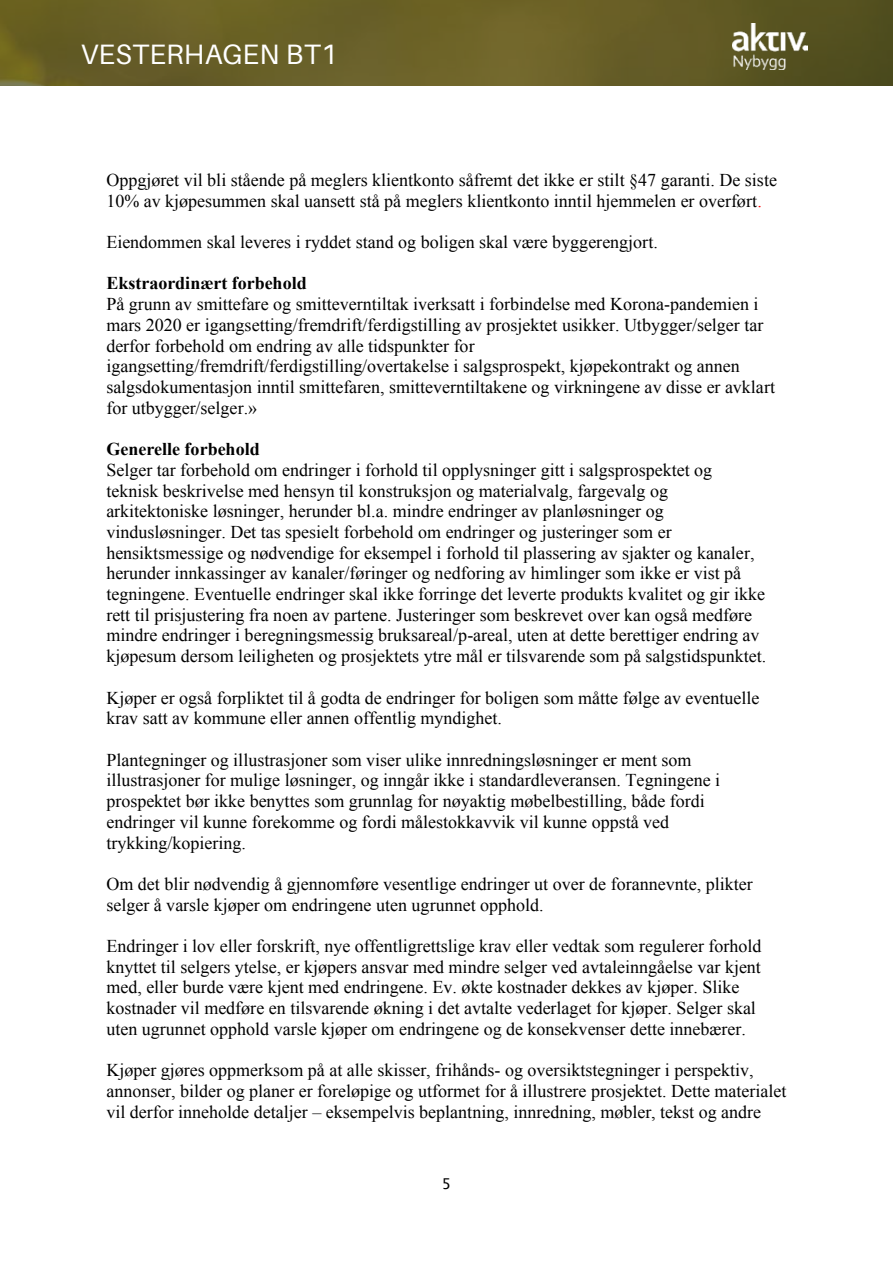
<style>
.page{position:relative;width:893px;height:1263px;background:#fff}
.page>*{position:absolute;margin:0;border:0;box-sizing:border-box;transform-origin:0 0}
.t1{font:28.05px "Aileron";letter-spacing:.01em;color:#fff}
.t2{font:18px/20.7px "Times New Roman";color:#000}
.t3{font:700 18px "Times New Roman";color:#000}
.t4{font:15px "Lucida Sans";color:#000}
.s1{color:#f00}
</style>
<div class="page">
<img style="left:0;top:0;width:893px;height:85px">
<img style="left:733px;top:24px;width:74px;height:46px">
<h1 class="t1" style="left:81px;top:39px;width:258px">VESTERHAGEN BT1</h1>
<p class="t2" style="left:106px;top:169px;width:672px">Oppgjøret vil bli stående på meglers klientkonto såfremt det ikke er stilt §47 garanti. De siste<br>10% av kjøpesummen skal uansett stå på meglers klientkonto inntil hjemmelen er overført<span class="s1">.</span></p>
<p class="t2" style="left:106px;top:231px;width:553px">Eiendommen skal leveres i ryddet stand og boligen skal være byggerengjort.</p>
<p class="t3" style="left:106px;top:271px;width:202px">Ekstraordinært forbehold</p>
<p class="t2" style="left:106px;top:293px;width:670px">På grunn av smittefare og smitteverntiltak iverksatt i forbindelse med Korona-pandemien i mars 2020 er igangsetting/fremdrift/ferdigstilling av prosjektet usikker. Utbygger/selger tar derfor forbehold om endring av alle tidspunkter for igangsetting/fremdrift/ferdigstilling/overtakelse i salgsprospekt, kjøpekontrakt og annen salgsdokumentasjon inntil smittefaren, smitteverntiltakene og virkningene av disse er avklart for utbygger/selger.»</p>
<p class="t3" style="left:106px;top:437px;width:155px">Generelle forbehold</p>
<p class="t2" style="left:106px;top:459px;width:661px">Selger tar forbehold om endringer i forhold til opplysninger gitt i salgsprospektet og teknisk beskrivelse med hensyn til konstruksjon og materialvalg, fargevalg og arkitektoniske løsninger, herunder bl.a. mindre endringer av planløsninger og vindusløsninger. Det tas spesielt forbehold om endringer og justeringer som er hensiktsmessige og nødvendige for eksempel i forhold til plassering av sjakter og kanaler, herunder innkassinger av kanaler/føringer og nedforing av himlinger som ikke er vist på tegningene. Eventuelle endringer skal ikke forringe det leverte produkts kvalitet og gir ikke rett til prisjustering fra noen av partene. Justeringer som beskrevet over kan også medføre mindre endringer i beregningsmessig bruksareal/p-areal, uten at dette berettiger endring av kjøpesum dersom leiligheten og prosjektets ytre mål er tilsvarende som på salgstidspunktet.</p>
<p class="t2" style="left:106px;top:687px;width:655px">Kjøper er også forpliktet til å godta de endringer for boligen som måtte følge av eventuelle krav satt av kommune eller annen offentlig myndighet.</p>
<p class="t2" style="left:106px;top:749px;width:615px">Plantegninger og illustrasjoner som viser ulike innredningsløsninger er ment som illustrasjoner for mulige løsninger, og inngår ikke i standardleveransen. Tegningene i prospektet bør ikke benyttes som grunnlag for nøyaktig møbelbestilling, både fordi endringer vil kunne forekomme og fordi målestokkavvik vil kunne oppstå ved trykking/kopiering.</p>
<p class="t2" style="left:106px;top:873px;width:648px">Om det blir nødvendig å gjennomføre vesentlige endringer ut over de forannevnte, plikter selger å varsle kjøper om endringene uten ugrunnet opphold.</p>
<p class="t2" style="left:106px;top:935px;width:657px">Endringer i lov eller forskrift, nye offentligrettslige krav eller vedtak som regulerer forhold knyttet til selgers ytelse, er kjøpers ansvar med mindre selger ved avtaleinngåelse var kjent med, eller burde være kjent med endringene. Ev. økte kostnader dekkes av kjøper. Slike kostnader vil medføre en tilsvarende økning i det avtalte vederlaget for kjøper. Selger skal uten ugrunnet opphold varsle kjøper om endringene og de konsekvenser dette innebærer.</p>
<p class="t2" style="left:106px;top:1060px;width:682px">Kjøper gjøres oppmerksom på at alle skisser, frihånds- og oversiktstegninger i perspektiv, annonser, bilder og planer er foreløpige og utformet for å illustrere prosjektet. Dette materialet vil derfor inneholde detaljer – eksempelvis beplantning, innredning, møbler, tekst og andre</p>
<p class="t4" style="left:442px;top:1175px;width:11px">5</p>
</div>
